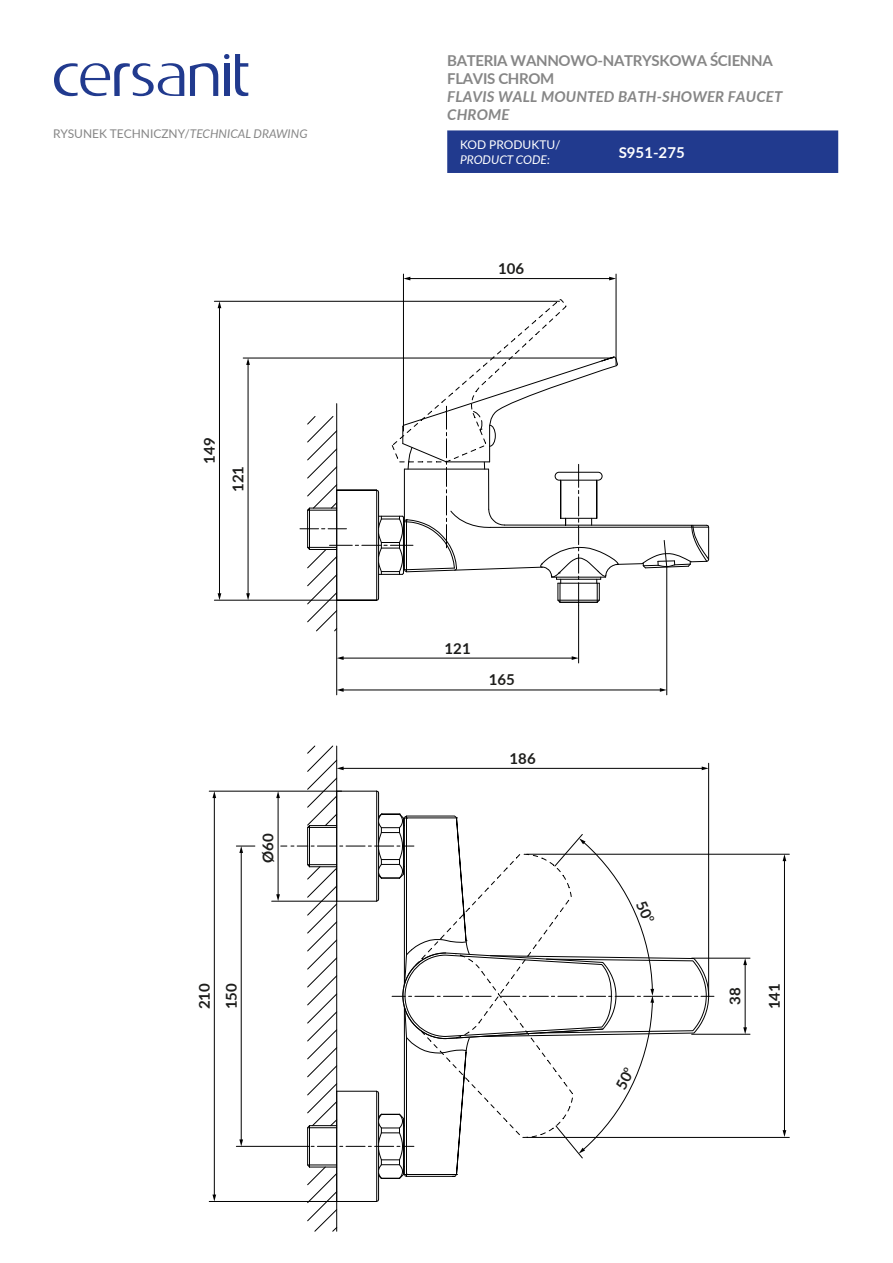
<style>
.page{position:relative;width:893px;height:1263px;background:#fff}
.page>*{position:absolute;margin:0;border:0;box-sizing:border-box;transform-origin:0 0}
.t1{font:700 15px/18px "Lato";letter-spacing:-.02em;color:#868686}
.t2{font:italic 700 15px/18px "Lato";letter-spacing:.01em;color:#868686}
.t3{font:700 15px/26.8px "Lato";color:#1d1d1b}
.t4{font:700 15px "Lato";color:#fff}
.t5{font:12px "Lato";color:#868686}
.t6{font:12px "Lato";color:#fff}
.t7{font:italic 12px "Lato";color:#fff}
.s1{font-style:italic}
</style>
<div class="page">
<hr style="left:243px;top:358px;width:370px;height:1px;background:#000">
<hr style="left:214px;top:600px;width:123px;height:1px;background:#000">
<hr style="left:214px;top:301px;width:345px;height:1px;background:#000">
<hr style="left:403px;top:274px;width:1px;height:157px;background:#000">
<hr style="left:616px;top:274px;width:1px;height:91px;background:#000">
<hr style="left:409px;top:278px;width:201px;height:1px;background:#000">
<svg style="left:404px;top:277px;width:6px;height:3px"></svg>
<svg style="left:609px;top:277px;width:7px;height:3px"></svg>
<hr style="left:578px;top:605px;width:1px;height:58px;background:#000">
<hr style="left:666px;top:567px;width:1px;height:128px;background:#000">
<hr style="left:248px;top:364px;width:1px;height:230px;background:#000">
<svg style="left:246px;top:358px;width:4px;height:7px"></svg>
<svg style="left:246px;top:593px;width:4px;height:7px"></svg>
<hr style="left:219px;top:307px;width:1px;height:287px;background:#000">
<svg style="left:218px;top:301px;width:3px;height:7px"></svg>
<svg style="left:218px;top:593px;width:3px;height:7px"></svg>
<hr style="left:342px;top:658px;width:231px;height:1px;background:#000">
<svg style="left:337px;top:656px;width:7px;height:4px"></svg>
<svg style="left:572px;top:656px;width:7px;height:4px"></svg>
<hr style="left:336px;top:404px;width:1px;height:291px;background:#000">
<hr style="left:342px;top:690px;width:319px;height:1px;background:#000">
<svg style="left:337px;top:688px;width:7px;height:4px"></svg>
<svg style="left:660px;top:688px;width:7px;height:4px"></svg>
<svg style="left:300px;top:299px;width:410px;height:332px"></svg>
<hr style="left:692px;top:958px;width:58px;height:1px;background:#000">
<hr style="left:692px;top:1034px;width:58px;height:1px;background:#000">
<hr style="left:745px;top:964px;width:1px;height:64px;background:#000">
<svg style="left:743px;top:958px;width:4px;height:7px"></svg>
<svg style="left:743px;top:1027px;width:4px;height:7px"></svg>
<hr style="left:527px;top:854px;width:262px;height:1px;background:#000">
<hr style="left:527px;top:1137px;width:262px;height:1px;background:#000">
<hr style="left:784px;top:860px;width:1px;height:271px;background:#000">
<svg style="left:783px;top:854px;width:3px;height:7px"></svg>
<svg style="left:783px;top:1130px;width:3px;height:7px"></svg>
<hr style="left:236px;top:1146px;width:73px;height:1px;background:#000">
<hr style="left:241px;top:852px;width:1px;height:289px;background:#000">
<svg style="left:236px;top:846px;width:19px;height:7px"></svg>
<svg style="left:239px;top:1139px;width:4px;height:7px"></svg>
<hr style="left:272px;top:901px;width:65px;height:1px;background:#000">
<hr style="left:209px;top:791px;width:133px;height:1px;background:#000">
<hr style="left:209px;top:1201px;width:128px;height:1px;background:#000">
<hr style="left:214px;top:797px;width:1px;height:399px;background:#000">
<svg style="left:212px;top:791px;width:4px;height:7px"></svg>
<svg style="left:212px;top:1194px;width:4px;height:7px"></svg>
<div style="left:447px;top:130px;width:391px;height:43px;background:#213a8e"></div>
<svg style="left:190px;top:63px;width:28px;height:33px"></svg>
<svg style="left:235px;top:54px;width:13px;height:42px"></svg>
<svg style="left:54px;top:63px;width:130px;height:33px"></svg>
<div style="left:224px;top:63px;width:5px;height:33px;background:#213a8e"></div>
<svg style="left:224px;top:54px;width:5px;height:5px"></svg>
<div style="left:619px;top:145px;width:66px;height:12px;background:#213a8e"></div>
<svg style="left:276px;top:745px;width:438px;height:487px"></svg>
<p class="t5" style="left:53px;top:126px;width:256px">RYSUNEK TECHNICZNY/<span class="s1">TECHNICAL DRAWING</span></p>
<p class="t3" style="left:195px;top:464px;width:28px;rotate:-90deg">149</p>
<p class="t3" style="left:224px;top:492px;width:28px;rotate:-90deg">121</p>
<p class="t3" style="left:254px;top:863px;width:31px;rotate:-90deg">Ø60</p>
<p class="t3" style="left:190px;top:1009px;width:28px;rotate:-90deg">210<br>150</p>
<p class="t1" style="left:447px;top:51px;width:327px">BATERIA WANNOWO-NATRYSKOWA ŚCIENNA<br>FLAVIS CHROM</p>
<p class="t2" style="left:447px;top:87px;width:337px">FLAVIS WALL MOUNTED BATH-SHOWER FAUCET<br>CHROME</p>
<p class="t6" style="left:460px;top:136px;width:102px">KOD PRODUKTU/</p>
<p class="t7" style="left:460px;top:151px;width:92px">PRODUCT CODE:</p>
<p class="t3" style="left:498px;top:254px;width:28px">106</p>
<p class="t4" style="left:619px;top:141px;width:68px">S951-275</p>
<p class="t3" style="left:445px;top:634px;width:28px">121</p>
<p class="t3" style="left:489px;top:666px;width:28px">165</p>
<p class="t3" style="left:510px;top:744px;width:28px">186</p>
<p class="t3" style="left:721px;top:1005px;width:19px;rotate:-90deg">38</p>
<p class="t3" style="left:760px;top:1009px;width:28px;rotate:-90deg">141</p>
</div>
